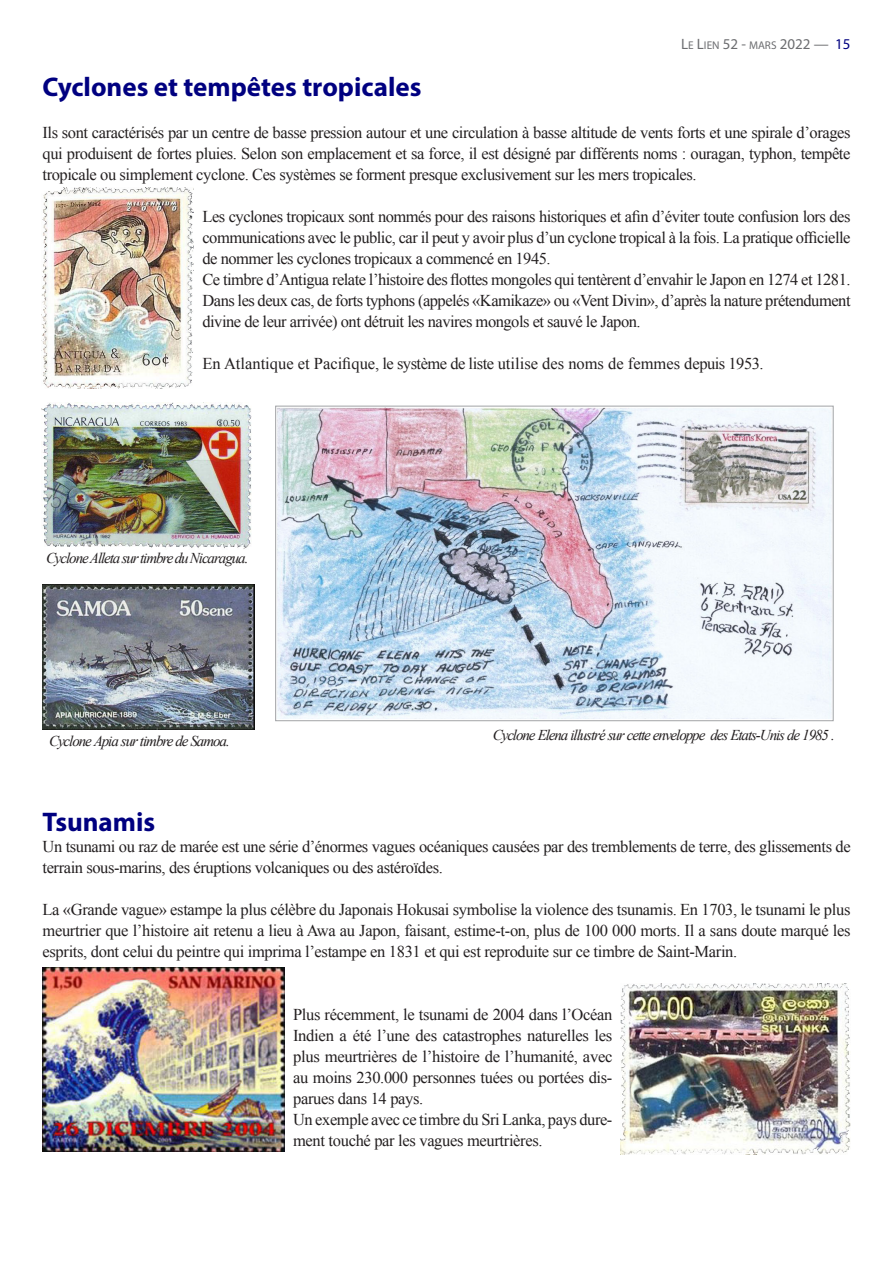
<style>
.page{position:relative;width:893px;height:1263px;background:#fff}
.page>*{position:absolute;margin:0;border:0;box-sizing:border-box;transform-origin:0 0}
.rubrique_-_entete_co{font:700 27px "Myriad Pro";color:#000080}
.t1{font:16.5px/21px "Times New Roman";letter-spacing:-.025em;color:#231f20;text-align:justify}
.t2{font:16.5px "Times New Roman";color:#231f20}
.légendes{font:italic 15px "Times New Roman";letter-spacing:-.07em;color:#231f20}
.t3{font:15px "Myriad Pro";color:#6c6d70}
.s1{font-size:11.25px}
.s2{color:#000080}
</style>
<div class="page">
<img style="left:41px;top:188px;width:153px;height:200px">
<img style="left:41px;top:403px;width:211px;height:146px">
<img style="left:43px;top:584px;width:212px;height:146px">
<img style="left:277px;top:408px;width:554px;height:311px">
<img style="left:43px;top:967px;width:242px;height:184px">
<img style="left:621px;top:984px;width:229px;height:170px">
<p class="rubrique_-_entete_co" style="left:43px;top:69px;width:380px">Cyclones et tempêtes tropicales</p>
<p class="t3" style="left:681px;top:34px;width:171px">L<span class="s1">E</span> L<span class="s1">IEN</span> 52 - <span class="s1">MARS</span> 2022 — <span class="s2">15</span></p>
<p class="t1" style="left:43px;top:122px;width:809px">Ils sont caractérisés par un centre de basse pression autour et une circulation à basse altitude de vents forts et une spirale d’orages qui produisent de fortes pluies. Selon son emplacement et sa force, il est désigné par différents noms : ouragan, typhon, tempête tropicale ou simplement cyclone. Ces systèmes se forment presque exclusivement sur les mers tropicales.</p>
<p class="t1" style="left:202px;top:206px;width:650px">Les cyclones tropicaux sont nommés pour des raisons historiques et afin d’éviter toute confusion lors des communications avec le public, car il peut y avoir plus d’un cyclone tropical à la fois. La pratique officielle de nommer les cyclones tropicaux a commencé en 1945.</p>
<p class="t1" style="left:202px;top:269px;width:650px">Ce timbre d’Antigua relate l’histoire des flottes mongoles qui tentèrent d’envahir le Japon en 1274 et 1281.<br>Dans les deux cas, de forts typhons (appelés «Kamikaze» ou «Vent Divin», d’après la nature prétendument divine de leur arrivée) ont détruit les navires mongols et sauvé le Japon.</p>
<p class="t2" style="left:202px;top:352px;width:563px">En Atlantique et Pacifique, le système de liste utilise des noms de femmes depuis 1953.</p>
<p class="légendes" style="left:46px;top:548px;width:204px">Cyclone Alleta sur timbre du Nicaragua.</p>
<p class="légendes" style="left:49px;top:730px;width:182px">Cyclone Apia sur timbre de Samoa.</p>
<p class="légendes" style="left:493px;top:724px;width:344px">Cyclone Elena illustré sur cette enveloppe des Etats-Unis de 1985 .</p>
<p class="rubrique_-_entete_co" style="left:43px;top:804px;width:114px">Tsunamis</p>
<p class="t1" style="left:43px;top:836px;width:810px">Un tsunami ou raz de marée est une série d’énormes vagues océaniques causées par des tremblements de terre, des glissements de terrain sous-marins, des éruptions volcaniques ou des astéroïdes.</p>
<p class="t1" style="left:43px;top:899px;width:809px">La «Grande vague» estampe la plus célèbre du Japonais Hokusai symbolise la violence des tsunamis. En 1703, le tsunami le plus meurtrier que l’histoire ait retenu a lieu à Awa au Japon, faisant, estime-t-on, plus de 100 000 morts. Il a sans doute marqué les esprits, dont celui du peintre qui imprima l’estampe en 1831 et qui est reproduite sur ce timbre de Saint-Marin.</p>
<p class="t1" style="left:293px;top:1004px;width:321px">Plus récemment, le tsunami de 2004 dans l’Océan Indien a été l’une des catastrophes naturelles les plus meurtrières de l’histoire de l’humanité, avec au moins 230.000 personnes tuées ou portées dis&shy;parues dans 14 pays.</p>
<p class="t1" style="left:293px;top:1109px;width:321px">Un exemple avec ce timbre du Sri Lanka, pays dure&shy;ment touché par les vagues meurtrières.</p>
</div>
